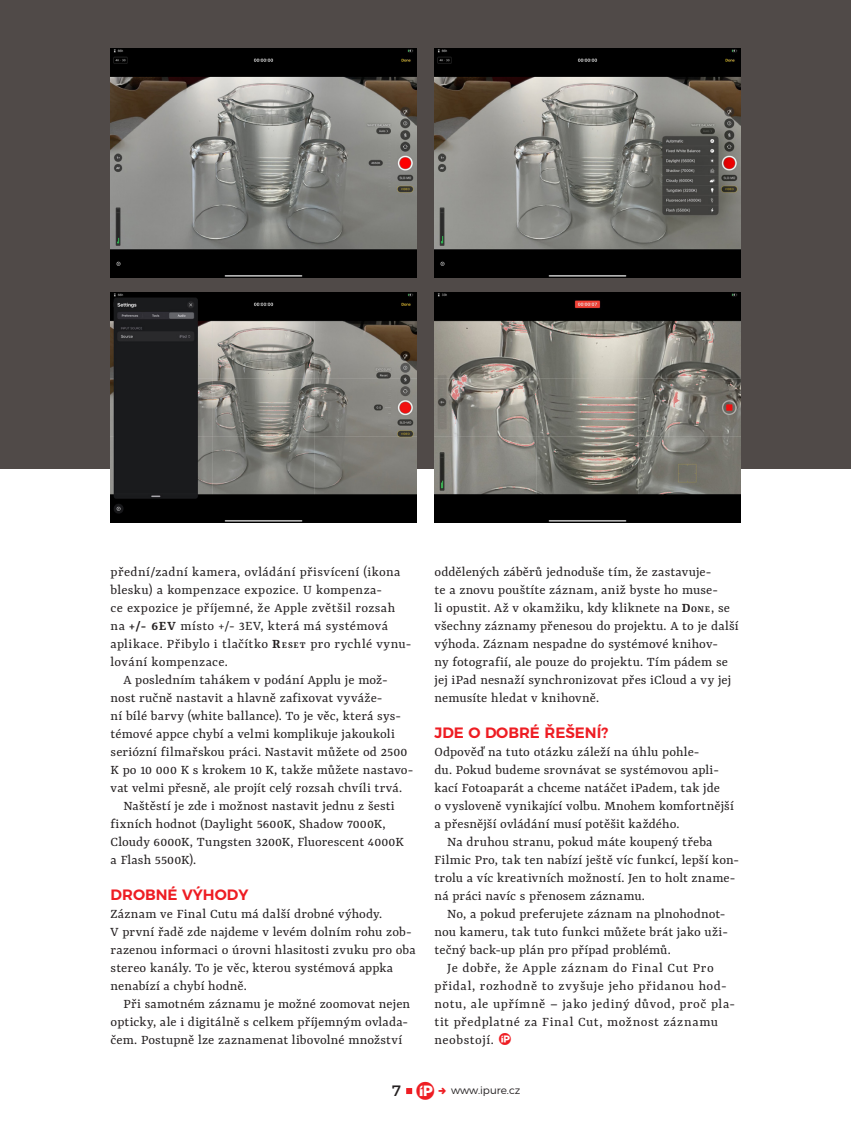
<style>
.page{position:relative;width:851px;height:1127px;background:#fff}
.page>*{position:absolute;margin:0;border:0;box-sizing:border-box;transform-origin:0 0}
.t1{font:600 15px "Montserrat";color:#ee1d23}
.t2{font:15px "Montserrat";color:#231f20}
.t3{font:14.4px/18px "Yrsa";letter-spacing:.01em;color:#231f20}
.t4{font:14.4px/18px "Yrsa";letter-spacing:.04em;color:#231f20}
.t5{font:14.4px "Yrsa";letter-spacing:.03em;color:#231f20}
.t6{font:300 10.5px "Montserrat";color:#231f20}
.s1{font-weight:600}
.s2{font-weight:600;font-size:10.05px}
.s3{font-family:"i Pure";font-size:24px;color:#ee1d23}
.s4{font-family:"i Pure";font-size:25.5px;color:#ee1d23}
</style>
<div class="page">
<div style="left:0;top:0;width:850px;height:468px;background:#504a48"></div>
<img style="left:111px;top:293px;width:305px;height:229px">
<img style="left:434px;top:293px;width:306px;height:229px">
<img style="left:111px;top:48px;width:305px;height:229px">
<img style="left:434px;top:48px;width:306px;height:229px">
<svg style="left:406px;top:1088px;width:6px;height:6px"></svg>
<p class="t5" style="left:111px;top:564px;width:291px">přední/zadní kamera, ovládání přisvícení (ikona</p>
<p class="t3" style="left:111px;top:581px;width:273px">blesku) a kompenzace expozice. U kompenza-</p>
<p class="t3" style="left:111px;top:599px;width:286px">ce expozice je příjemné, že Apple zvětšil rozsah</p>
<p class="t3" style="left:111px;top:617px;width:279px">na <span class="s1">+/‑ 6EV</span> místo +/‑ 3EV, která má systémová</p>
<p class="t3" style="left:111px;top:635px;width:302px">aplikace. Přibylo i tlačítko <span class="s1">R</span><span class="s2">eset</span> pro rychlé vynu-</p>
<p class="t3" style="left:111px;top:653px;width:119px">lování kompenzace.</p>
<p class="t3" style="left:123px;top:671px;width:266px">A posledním tahákem v podání Applu je mož-</p>
<p class="t3" style="left:111px;top:689px;width:273px">nost ručně nastavit a hlavně zafixovat vyváže-</p>
<p class="t3" style="left:111px;top:707px;width:292px">ní bílé barvy (white ballance). To je věc, která sys-</p>
<p class="t3" style="left:111px;top:725px;width:286px">témové appce chybí a velmi komplikuje jakoukoli</p>
<p class="t3" style="left:111px;top:743px;width:298px">seriózní filmařskou práci. Nastavit můžete od 2500</p>
<p class="t3" style="left:111px;top:761px;width:304px">K po 10 000 K s krokem 10 K, takže můžete nastavo-</p>
<p class="t3" style="left:111px;top:779px;width:293px">vat velmi přesně, ale projít celý rozsah chvíli trvá.</p>
<p class="t3" style="left:123px;top:797px;width:273px">Naštěstí je zde i možnost nastavit jednu z šesti</p>
<p class="t3" style="left:111px;top:815px;width:276px">fixních hodnot (Daylight 5600K, Shadow 7000K,</p>
<p class="t3" style="left:111px;top:833px;width:294px">Cloudy 6000K, Tungsten 3200K, Fluorescent 4000K</p>
<p class="t3" style="left:111px;top:851px;width:87px">a Flash 5500K).</p>
<p class="t1" style="left:111px;top:882px;width:139px">DROBNÉ VÝHODY</p>
<p class="t3" style="left:111px;top:905px;width:306px">Záznam ve Final Cutu má další drobné výhody.<br>V první řadě zde najdeme v levém dolním rohu zob&shy;razenou informaci o úrovni hlasitosti zvuku pro oba stereo kanály. To je věc, kterou systémová appka nenabízí a chybí hodně.</p>
<p class="t3" style="left:111px;top:995px;width:301px;text-indent:13px">Při samotném záznamu je možné zoomovat nejen opticky, ale i digitálně s celkem příjemným ovlada&shy;čem. Postupně lze zaznamenat libovolné množství</p>
<p class="t3" style="left:434px;top:563px;width:306px">oddělených záběrů jednoduše tím, že zastavuje-<br>te a znovu pouštíte záznam, aniž byste ho muse-<br>li opustit. Až v okamžiku, kdy kliknete na <span class="s1">D</span><span class="s2">one</span>, se všechny záznamy přenesou do projektu. A to je další výhoda. Záznam nespadne do systémové knihov-<br>ny fotografií, ale pouze do projektu. Tím pádem se jej iPad nesnaží synchronizovat přes iCloud a vy jej nemusíte hledat v knihovně.</p>
<p class="t1" style="left:434px;top:720px;width:175px">JDE O DOBRÉ ŘEŠENÍ?</p>
<p class="t3" style="left:434px;top:743px;width:301px">Odpověď na tuto otázku záleží na úhlu pohle-<br>du. Pokud budeme srovnávat se systémovou apli&shy;kací Fotoaparát a chceme natáčet iPadem, tak jde<br>o vysloveně vynikající volbu. Mnohem komfortnější a přesnější ovládání musí potěšit každého.</p>
<p class="t3" style="left:434px;top:833px;width:306px;text-indent:13px">Na druhou stranu, pokud máte koupený třeba Filmic Pro, tak ten nabízí ještě víc funkcí, lepší kon&shy;trolu a víc kreativních možností. Jen to holt zname&shy;ná práci navíc s přenosem záznamu.</p>
<p class="t3" style="left:434px;top:905px;width:295px;text-indent:13px">No, a pokud preferujete záznam na plnohodnot&shy;nou kameru, tak tuto funkci můžete brát jako uži&shy;tečný back‑up plán pro případ problémů.</p>
<p class="t4" style="left:434px;top:959px;width:302px;text-indent:13px">Je dobře, že Apple záznam do Final Cut Pro přidal, rozhodně to zvyšuje jeho přidanou hod&shy;notu, ale upřímně – jako jediný důvod, proč pla&shy;tit předplatné za Final Cut, možnost záznamu neobstojí. <span class="s3">D</span></p>
<p class="t2" style="left:392px;top:1079px;width:43px">7 <span class="s4">C</span></p>
<p class="t6" style="left:451px;top:1082px;width:71px">www.ipure.cz</p>
</div>
